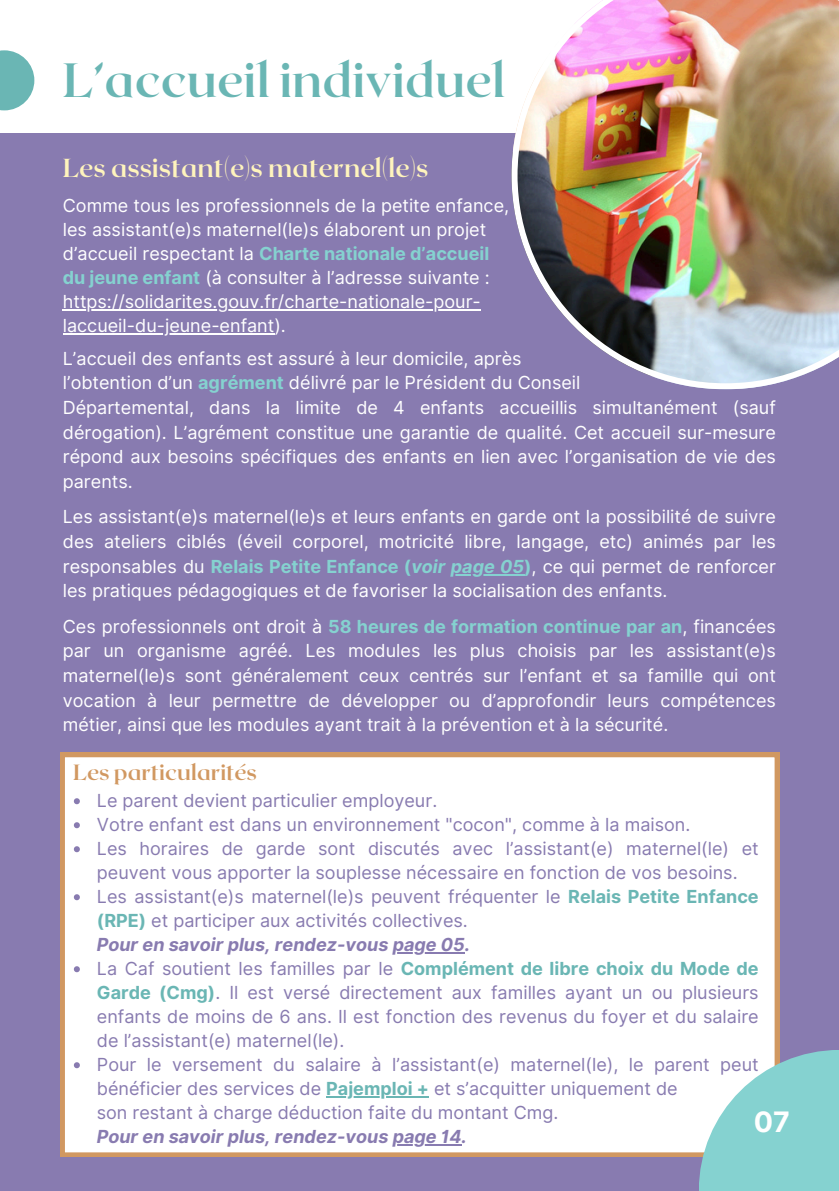
<style>
.page{position:relative;width:839px;height:1191px;background:#fff}
.page>*{position:absolute;margin:0;border:0;box-sizing:border-box;transform-origin:0 0}
.t1{font:700 48px "Roxborough CF";color:#6ab6b4}
.t2{font:700 28.2px "Inter";color:#fff}
.t3{font:700 26px "Roxborough CF";color:#fff4bd}
.t4{font:700 22px "Roxborough CF";color:#d19861}
.t5{font:18px/24.6px "Inter";color:#fff}
.t6{font:18px/24px "Inter";color:#887bb0}
.t7{font:italic 700 18px "Inter";color:#887bb0}
.t8{font:700 18px "Inter";color:#6ab6b4}
.t9{font:700 18px "Inter";color:#85d2d0}
.s1{font-weight:400;color:#fff}
.s2{font-weight:700;color:#85d2d0}
.s3{font-weight:700;font-style:italic;color:#85d2d0}
.s4{font-weight:700;color:#6ab6b4}
.s5{font-weight:400;color:#887bb0}
</style>
<div class="page">
<div style="left:0;top:0;width:838px;height:1191px;background:#887bb0"></div>
<div style="left:0;top:0;width:838px;height:133px;background:#fff"></div>
<svg style="left:0;top:50px;width:34px;height:60px;fill:#6ab6b4"></svg>
<hr style="left:63px;top:309px;width:418px;height:2px;background:#fff">
<hr style="left:63px;top:333px;width:211px;height:2px;background:#fff">
<img style="left:511px;top:0;width:327px;height:389px">
<hr style="left:451px;top:574px;width:73px;height:1px;background:#85d2d0">
<div style="left:60px;top:753px;width:719px;height:403px;background:#fff"></div>
<svg style="left:74px;top:798px;width:6px;height:6px"></svg>
<svg style="left:74px;top:822px;width:6px;height:6px"></svg>
<svg style="left:74px;top:846px;width:6px;height:6px"></svg>
<svg style="left:74px;top:894px;width:6px;height:6px"></svg>
<hr style="left:392px;top:953px;width:73px;height:1px;background:#887bb0">
<svg style="left:74px;top:966px;width:6px;height:6px"></svg>
<svg style="left:74px;top:1062px;width:6px;height:6px"></svg>
<hr style="left:326px;top:1097px;width:103px;height:1px;background:#6ab6b4">
<hr style="left:392px;top:1145px;width:69px;height:1px;background:#887bb0">
<svg style="left:698px;top:1050px;width:140px;height:141px;fill:#85d2d0"></svg>
<h1 class="t1" style="left:63px;top:49px;width:444px">L’accueil individuel</h1>
<h3 class="t3" style="left:63px;top:151px;width:367px">Les assistant(e)s maternel(le)s</h3>
<p class="t5" style="left:63px;top:193px;width:448px">Comme tous les professionnels de la petite enfance,</p>
<h2 class="t5" style="left:63px;top:217px;width:425px">les assistant(e)s maternel(le)s élaborent un projet</h2>
<p class="t9" style="left:63px;top:243px;width:428px"><span class="s1">d’accueil respectant la</span> Charte nationale d’accueil</p>
<p class="t5" style="left:63px;top:265px;width:428px"><span class="s2">du jeune enfant</span> (à consulter à l’adresse suivante :</p>
<p class="t5" style="left:63px;top:289px;width:419px">https://solidarites.gouv.fr/charte-nationale-pour-</p>
<p class="t5" style="left:63px;top:313px;width:224px">laccueil-du-jeune-enfant).</p>
<p class="t5" style="left:63px;top:346px;width:460px">L’accueil des enfants est assuré à leur domicile, après</p>
<p class="t5" style="left:63px;top:370px;width:519px">l’obtention d’un <span class="s2">agrément</span> délivré par le Président du Conseil</p>
<p class="t5" style="left:63px;top:395px;width:714px;text-align:justify">Départemental, dans la limite de 4 enfants accueillis simultanément (sauf dérogation). L’agrément constitue une garantie de qualité. Cet accueil sur-mesure répond aux besoins spécifiques des enfants en lien avec l’organisation de vie des parents.</p>
<p class="t5" style="left:63px;top:504px;width:714px;text-align:justify">Les assistant(e)s maternel(le)s et leurs enfants en garde ont la possibilité de suivre des ateliers ciblés (éveil corporel, motricité libre, langage, etc) animés par les responsables du <span class="s2">Relais Petite Enfance (</span><span class="s3">voir page 05</span><span class="s2">)</span>, ce qui permet de renforcer</p>
<p class="t5" style="left:63px;top:573px;width:714px;line-height:35.4px">les pratiques pédagogiques et de favoriser la socialisation des enfants.<br>Ces professionnels ont droit à <span class="s2">58 heures de formation continue par an</span>, financées</p>
<p class="t5" style="left:63px;top:638px;width:714px">par un organisme agréé. Les modules les plus choisis par les assistant(e)s maternel(le)s sont généralement ceux centrés sur l’enfant et sa famille qui ont</p>
<p class="t5" style="left:63px;top:688px;width:714px">vocation à leur permettre de développer ou d’approfondir leurs compétences métier, ainsi que les modules ayant trait à la prévention et à la sécurité.</p>
<p class="t4" style="left:73px;top:758px;width:185px">Les particularités</p>
<h3 class="t6" style="left:97px;top:789px;width:342px">Le parent devient particulier employeur.</h3>
<p class="t6" style="left:97px;top:813px;width:595px">Votre enfant est dans un environnement "cocon", comme à la maison.</p>
<p class="t6" style="left:97px;top:837px;width:663px">Les horaires de garde sont discutés avec l’assistant(e) maternel(le) et peuvent vous apporter la souplesse nécessaire en fonction de vos besoins.</p>
<p class="t6" style="left:97px;top:885px;width:663px">Les assistant(e)s maternel(le)s peuvent fréquenter le <span class="s4">Relais Petite Enfance (RPE)</span> et participer aux activités collectives.</p>
<p class="t7" style="left:97px;top:934px;width:375px">Pour en savoir plus, rendez-vous page 05.</p>
<h4 class="t8" style="left:97px;top:958px;width:663px"><span class="s5">La Caf soutient les familles par le</span> Complément de libre choix du Mode de</h4>
<p class="t6" style="left:97px;top:981px;width:663px"><span class="s4">Garde (Cmg)</span>. Il est versé directement aux familles ayant un ou plusieurs enfants de moins de 6 ans. Il est fonction des revenus du foyer et du salaire de l’assistant(e) maternel(le).<br>Pour le versement du salaire à l’assistant(e) maternel(le), le parent peut bénéficier des services de <span class="s4">Pajemploi +</span> et s’acquitter uniquement de</p>
<p class="t6" style="left:97px;top:1101px;width:463px">son restant à charge déduction faite du montant Cmg.</p>
<p class="t7" style="left:97px;top:1126px;width:372px">Pour en savoir plus, rendez-vous page 14.</p>
<h2 class="t2" style="left:753px;top:1105px;width:38px">07</h2>
</div>
